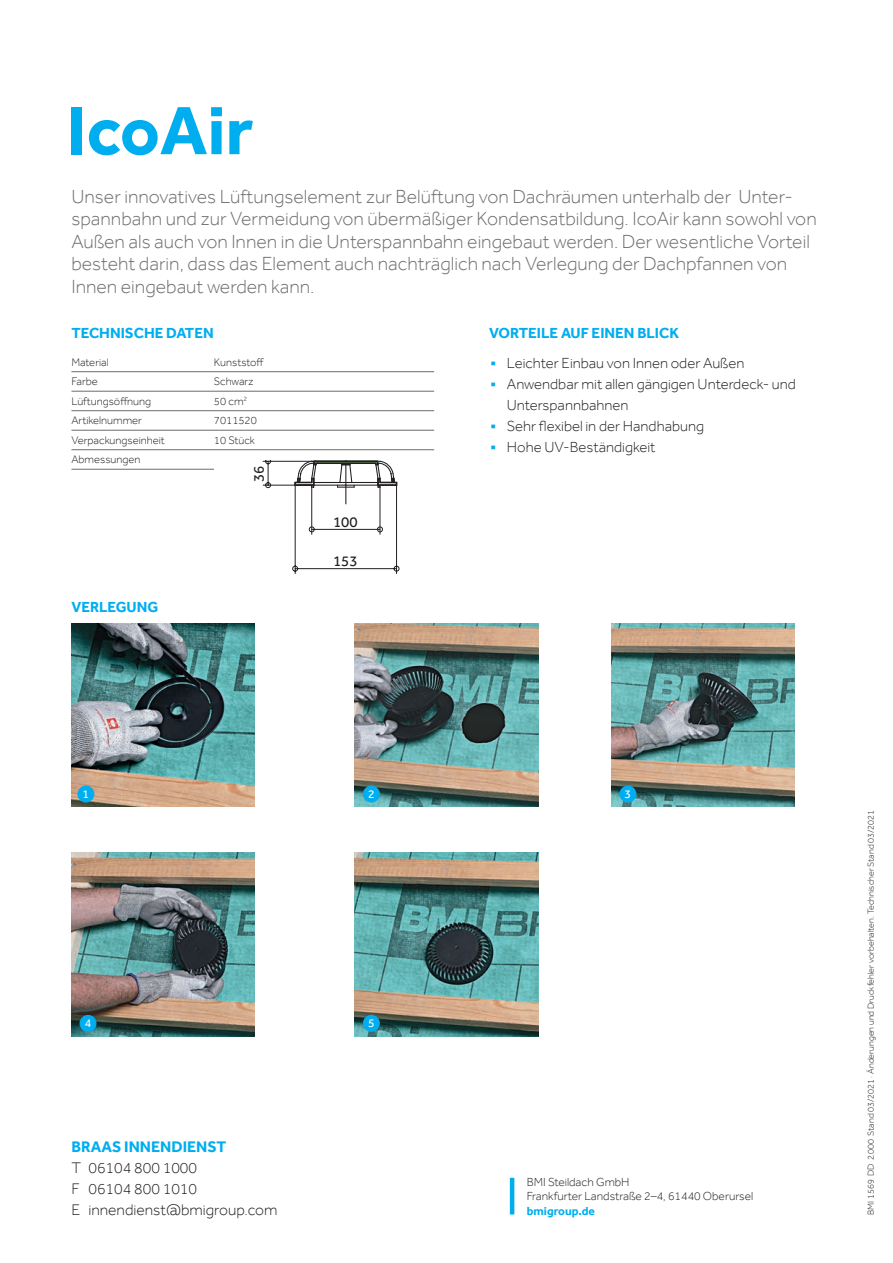
<style>
.page{position:relative;width:893px;height:1263px;background:#fff}
.page>*{position:absolute;margin:0;border:0;box-sizing:border-box;transform-origin:0 0}
.t1{font:700 70.5px "Effra";color:#00aeef}
.t2{font:300 19.5px/22.5px "Effra";color:#6c6d70}
.t3{font:300 15.75px/21px "Effra";color:#231f20}
.t4{font:700 15.75px "Effra";color:#00aeef}
.t5{font:300 15px/29.5px "Effra";color:#231f20}
.t6{font:700 15px "Effra";color:#00aeef}
.t7{font:15px "Effra";color:#231f20}
.t8{font:300 12px/14.4px "Effra";color:#231f20}
.t9{font:700 12px "Effra";color:#00aeef}
.t10{font:12px "Effra";color:#fff}
.t11{font:300 11.25px "Effra";color:#231f20}
.t12{font:300 9px "Effra";color:#231f20}
.s1{font-weight:700;color:#00aeef}
.s2{font-weight:400;font-size:33px;color:#00aeef}
</style>
<div class="page">
<img style="left:71px;top:623px;width:184px;height:184px">
<img style="left:355px;top:623px;width:183px;height:184px">
<img style="left:611px;top:623px;width:184px;height:184px">
<img style="left:71px;top:853px;width:184px;height:183px">
<img style="left:355px;top:853px;width:183px;height:183px">
<hr style="left:510px;top:1178px;width:4px;height:36px;background:#00aeef">
<hr style="left:71px;top:371px;width:363px;height:1px;background:#6c6d70">
<hr style="left:71px;top:391px;width:363px;height:1px;background:#6c6d70">
<hr style="left:71px;top:410px;width:363px;height:1px;background:#6c6d70">
<hr style="left:71px;top:430px;width:363px;height:1px;background:#6c6d70">
<hr style="left:71px;top:449px;width:363px;height:1px;background:#6c6d70">
<hr style="left:71px;top:469px;width:363px;height:1px;background:#6c6d70">
<div style="left:214px;top:460px;width:232px;height:22px;background:#fff"></div>
<svg style="left:263px;top:460px;width:136px;height:114px"></svg>
<div style="left:77px;top:785px;width:17px;height:17px;background:#00aeef;border-radius:50%"></div>
<div style="left:80px;top:1015px;width:17px;height:17px;background:#00aeef;border-radius:50%"></div>
<div style="left:619px;top:785px;width:17px;height:17px;background:#00aeef;border-radius:50%"></div>
<div style="left:363px;top:785px;width:17px;height:17px;background:#00aeef;border-radius:50%"></div>
<div style="left:363px;top:1015px;width:17px;height:17px;background:#00aeef;border-radius:50%"></div>
<h1 class="t1" style="left:67px;top:89px;width:188px">IcoAir</h1>
<p class="t2" style="left:71px;top:185px;width:747px">Unser innovatives Lüftungselement zur Belüftung von Dachräumen unterhalb der Unter&shy;spannbahn und zur Vermeidung von übermäßiger Kondensatbildung. IcoAir kann sowohl von Außen als auch von Innen in die Unterspannbahn eingebaut werden. Der wesentliche Vorteil besteht darin, dass das Element auch nachträglich nach Verlegung der Dachpfannen von Innen eingebaut werden kann.</p>
<p class="t5" style="left:489px;top:318px;width:257px"><span class="s1">VORTEILE AUF EINEN BLICK<br></span><span class="s2">·</span> Leichter Einbau von Innen oder Außen</p>
<p class="t5" style="left:489px;top:369px;width:308px"><span class="s2">·</span> Anwendbar mit allen gängigen Unterdeck- und</p>
<p class="t5" style="left:507px;top:390px;width:123px">Unterspannbahnen</p>
<p class="t5" style="left:489px;top:411px;width:216px"><span class="s2">·</span> Sehr flexibel in der Handhabung</p>
<p class="t5" style="left:489px;top:432px;width:168px"><span class="s2">·</span> Hohe UV-Beständigkeit</p>
<p class="t6" style="left:71px;top:324px;width:144px">TECHNISCHE DATEN</p>
<p class="t11" style="left:71px;top:355px;width:39px">Material</p>
<p class="t11" style="left:214px;top:355px;width:52px">Kunststoff</p>
<p class="t11" style="left:71px;top:375px;width:28px">Farbe</p>
<p class="t11" style="left:214px;top:375px;width:41px">Schwarz</p>
<p class="t11" style="left:71px;top:394px;width:81px">Lüftungsöffnung</p>
<p class="t11" style="left:214px;top:394px;width:35px">50 cm<sup>2</sup></p>
<p class="t11" style="left:71px;top:414px;width:72px">Artikelnummer</p>
<p class="t11" style="left:214px;top:414px;width:44px">7011520</p>
<p class="t11" style="left:71px;top:433px;width:95px">Verpackungseinheit</p>
<p class="t11" style="left:214px;top:433px;width:43px">10 Stück</p>
<p class="t11" style="left:71px;top:453px;width:71px">Abmessungen</p>
<p class="t7" style="left:250px;top:482px;width:18px;rotate:-90deg">36</p>
<p class="t6" style="left:71px;top:598px;width:88px">VERLEGUNG</p>
<p class="t7" style="left:333px;top:513px;width:26px">100</p>
<p class="t7" style="left:333px;top:552px;width:26px">153</p>
<p class="t10" style="left:83px;top:786px;width:8px">1</p>
<p class="t10" style="left:85px;top:1016px;width:8px">4</p>
<p class="t4" style="left:71px;top:1137px;width:156px">BRAAS INNENDIENST</p>
<p class="t3" style="left:71px;top:1156px;width:207px">T 06104 800 1000<br>F 06104 800 1010<br>E innendienst@bmigroup.com</p>
<p class="t10" style="left:368px;top:786px;width:8px">2</p>
<p class="t10" style="left:625px;top:786px;width:8px">3</p>
<p class="t10" style="left:368px;top:1016px;width:8px">5</p>
<p class="t8" style="left:527px;top:1174px;width:228px">BMI Steildach GmbH<br>Frankfurter Landstraße 2–4, 61440 Oberursel</p>
<p class="t9" style="left:527px;top:1203px;width:70px">bmigroup.de</p>
<p class="t12" style="left:865px;top:1215px;width:406px;rotate:-90deg">BMI 1569 DD 2.000 Stand 03/2021 · Änderungen und Druckfehler vorbehalten. Technischer Stand 03/2021</p>
</div>
